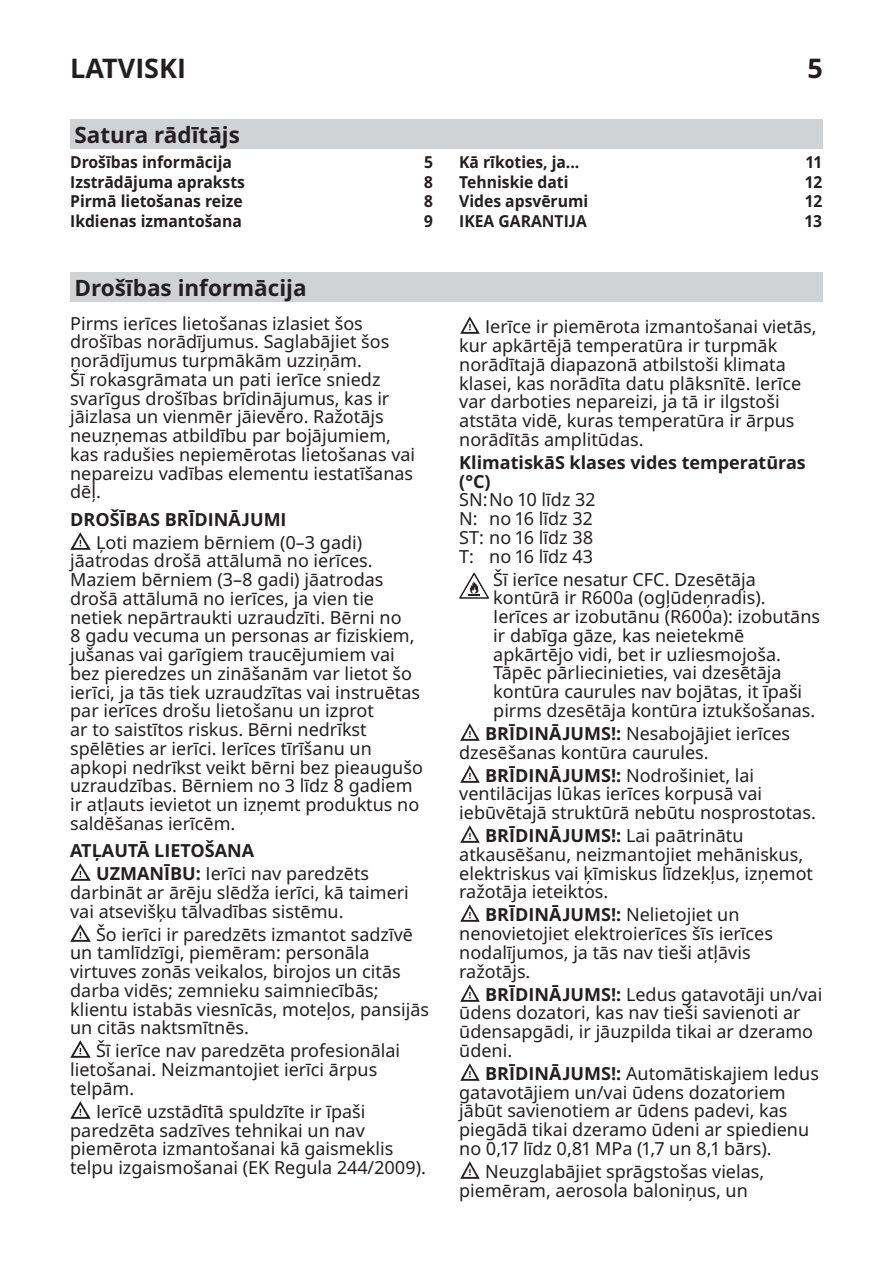
<style>
.page{position:relative;width:893px;height:1263px;background:#fff}
.page>*{position:absolute;margin:0;border:0;box-sizing:border-box;transform-origin:0 0}
.Text18pt_Index{font:700 27px "Noto IKEA Latin";color:#231f20}
.Title15p{font:700 22.5px "Noto IKEA Latin";color:#231f20}
.Title15pt_1st_lang_-_Index{font:700 22.5px "Noto IKEA Latin";color:#231f20}
.IK_Body{font:18px/18.8px "Noto IKEA Latin";color:#231f20}
.IK_Body-2{font:700 18px/18.8px "Noto IKEA Latin";color:#231f20}
.t1{font:700 16.5px "Noto IKEA Latin";color:#231f20;scale:.95 1}
.s1{font-weight:700}
</style>
<div class="page">
<div style="left:70px;top:272px;width:753px;height:30px;background:#d1d2d4"></div>
<div style="left:70px;top:119px;width:753px;height:30px;background:#d1d2d4"></div>
<img style="left:71px;top:532px;width:20px;height:17px">
<img style="left:71px;top:863px;width:20px;height:17px">
<img style="left:71px;top:924px;width:20px;height:17px">
<img style="left:71px;top:1041px;width:20px;height:17px">
<img style="left:71px;top:1101px;width:20px;height:17px">
<img style="left:460px;top:317px;width:20px;height:17px">
<img style="left:460px;top:723px;width:20px;height:17px">
<img style="left:460px;top:765px;width:20px;height:17px">
<img style="left:460px;top:825px;width:20px;height:17px">
<img style="left:460px;top:905px;width:20px;height:17px">
<img style="left:460px;top:984px;width:20px;height:17px">
<img style="left:460px;top:1063px;width:20px;height:17px">
<img style="left:460px;top:1161px;width:20px;height:17px">
<svg style="left:459px;top:573px;width:30px;height:26px"></svg>
<p class="Text18pt_Index" style="left:70px;top:49px;width:117px">LATVISKI</p>
<p class="Title15pt_1st_lang_-_Index" style="left:74px;top:119px;width:167px">Satura rādītājs</p>
<p class="t1" style="left:70px;top:150px;width:172px">Drošības informācija</p>
<p class="t1" style="left:424px;top:150px;width:11px">5</p>
<p class="t1" style="left:70px;top:170px;width:186px">Izstrādājuma apraksts</p>
<p class="t1" style="left:424px;top:170px;width:11px">8</p>
<p class="t1" style="left:70px;top:190px;width:183px">Pirmā lietošanas reize</p>
<p class="t1" style="left:424px;top:190px;width:11px">8</p>
<p class="t1" style="left:70px;top:210px;width:182px">Ikdienas izmantošana</p>
<p class="t1" style="left:424px;top:210px;width:11px">9</p>
<p class="Title15p" style="left:74px;top:272px;width:234px">Drošības informācija</p>
<p class="IK_Body" style="left:70px;top:313px;width:347px">Pirms ierīces lietošanas izlasiet šos drošības norādījumus. Saglabājiet šos norādījumus turpmākām uzziņām.<br>Šī rokasgrāmata un pati ierīce sniedz svarīgus drošības brīdinājumus, kas ir jāizlasa un vienmēr jāievēro. Ražotājs neuzņemas atbildību par bojājumiem, kas radušies nepiemērotas lietošanas vai nepareizu vadības elementu iestatīšanas dēļ.</p>
<p class="IK_Body-2" style="left:70px;top:509px;width:218px">DROŠĪBAS BRĪDINĀJUMI</p>
<p class="IK_Body" style="left:70px;top:532px;width:354px;text-indent:26px">Ļoti maziem bērniem (0–3 gadi) jāatrodas drošā attālumā no ierīces.<br>Maziem bērniem (3–8 gadi) jāatrodas drošā attālumā no ierīces, ja vien tie netiek nepārtraukti uzraudzīti. Bērni no<br>8 gadu vecuma un personas ar fiziskiem, jušanas vai garīgiem traucējumiem vai bez pieredzes un zināšanām var lietot šo ierīci, ja tās tiek uzraudzītas vai instruētas par ierīces drošu lietošanu un izprot<br>ar to saistītos riskus. Bērni nedrīkst spēlēties ar ierīci. Ierīces tīrīšanu un apkopi nedrīkst veikt bērni bez pieaugušo uzraudzības. Bērniem no 3 līdz 8 gadiem ir atļauts ievietot un izņemt produktus no saldēšanas ierīcēm.</p>
<p class="IK_Body-2" style="left:70px;top:841px;width:186px">ATĻAUTĀ LIETOŠANA</p>
<p class="IK_Body" style="left:70px;top:864px;width:340px;text-indent:26px"><span class="s1">UZMANĪBU:</span> Ierīci nav paredzēts darbināt ar ārēju slēdža ierīci, kā taimeri vai atsevišķu tālvadības sistēmu.</p>
<p class="IK_Body" style="left:70px;top:924px;width:360px;text-indent:26px">Šo ierīci ir paredzēts izmantot sadzīvē un tamlīdzīgi, piemēram: personāla virtuves zonās veikalos, birojos un citās darba vidēs; zemnieku saimniecībās; klientu istabās viesnīcās, moteļos, pansijās un citās naktsmītnēs.</p>
<p class="IK_Body" style="left:70px;top:1041px;width:332px;text-indent:26px">Šī ierīce nav paredzēta profesionālai lietošanai. Neizmantojiet ierīci ārpus telpām.</p>
<p class="IK_Body" style="left:70px;top:1101px;width:357px;text-indent:26px">Ierīcē uzstādītā spuldzīte ir īpaši paredzēta sadzīves tehnikai un nav piemērota izmantošanai kā gaismeklis telpu izgaismošanai (EK Regula 244/2009).</p>
<h1 class="Text18pt_Index" style="left:807px;top:49px;width:17px">5</h1>
<p class="t1" style="left:459px;top:150px;width:128px">Kā rīkoties, ja...</p>
<p class="t1" style="left:806px;top:150px;width:19px">11</p>
<p class="t1" style="left:459px;top:170px;width:116px">Tehniskie dati</p>
<p class="t1" style="left:805px;top:170px;width:19px">12</p>
<p class="t1" style="left:459px;top:190px;width:137px">Vides apsvērumi</p>
<p class="t1" style="left:805px;top:190px;width:19px">12</p>
<p class="t1" style="left:459px;top:210px;width:136px">IKEA GARANTIJA</p>
<p class="t1" style="left:805px;top:210px;width:19px">13</p>
<p class="IK_Body" style="left:459px;top:317px;width:359px;text-indent:26px">Ierīce ir piemērota izmantošanai vietās, kur apkārtējā temperatūra ir turpmāk norādītajā diapazonā atbilstoši klimata klasei, kas norādīta datu plāksnītē. Ierīce var darboties nepareizi, ja tā ir ilgstoši atstāta vidē, kuras temperatūra ir ārpus norādītās amplitūdas.</p>
<p class="IK_Body-2" style="left:459px;top:452px;width:348px">KlimatiskāS klases vides temperatūras (°C)</p>
<p class="IK_Body" style="left:459px;top:490px;width:138px">SN:No 10 līdz 32</p>
<p class="IK_Body" style="left:459px;top:509px;width:135px">N: no 16 līdz 32</p>
<p class="IK_Body" style="left:459px;top:527px;width:136px">ST: no 16 līdz 38</p>
<p class="IK_Body" style="left:459px;top:546px;width:135px">T: no 16 līdz 43</p>
<p class="IK_Body" style="left:493px;top:569px;width:328px">Šī ierīce nesatur CFC. Dzesētāja kontūrā ir R600a (ogļūdeņradis).<br>Ierīces ar izobutānu (R600a): izobutāns ir dabīga gāze, kas neietekmē apkārtējo vidi, bet ir uzliesmojoša.<br>Tāpēc pārliecinieties, vai dzesētāja kontūra caurules nav bojātas, it īpaši pirms dzesētāja kontūra iztukšošanas.</p>
<p class="IK_Body" style="left:459px;top:723px;width:332px;text-indent:26px"><span class="s1">BRĪDINĀJUMS!:</span> Nesabojājiet ierīces dzesēšanas kontūra caurules.</p>
<p class="IK_Body" style="left:459px;top:765px;width:358px;text-indent:26px"><span class="s1">BRĪDINĀJUMS!:</span> Nodrošiniet, lai ventilācijas lūkas ierīces korpusā vai iebūvētajā struktūrā nebūtu nosprostotas.</p>
<p class="IK_Body" style="left:459px;top:826px;width:355px;text-indent:26px"><span class="s1">BRĪDINĀJUMS!:</span> Lai paātrinātu atkausēšanu, neizmantojiet mehāniskus, elektriskus vai ķīmiskus līdzekļus, izņemot ražotāja ieteiktos.</p>
<p class="IK_Body" style="left:459px;top:905px;width:315px;text-indent:26px"><span class="s1">BRĪDINĀJUMS!:</span> Nelietojiet un nenovietojiet elektroierīces šīs ierīces nodalījumos, ja tās nav tieši atļāvis ražotājs.</p>
<p class="IK_Body" style="left:459px;top:984px;width:365px;text-indent:26px"><span class="s1">BRĪDINĀJUMS!:</span> Ledus gatavotāji un/vai ūdens dozatori, kas nav tieši savienoti ar ūdensapgādi, ir jāuzpilda tikai ar dzeramo ūdeni.</p>
<p class="IK_Body" style="left:459px;top:1063px;width:361px;text-indent:26px"><span class="s1">BRĪDINĀJUMS!:</span> Automātiskajiem ledus gatavotājiem un/vai ūdens dozatoriem jābūt savienotiem ar ūdens padevi, kas piegādā tikai dzeramo ūdeni ar spiedienu no 0,17 līdz 0,81 MPa (1,7 un 8,1 bārs).</p>
<p class="IK_Body" style="left:459px;top:1161px;width:307px;text-indent:26px">Neuzglabājiet sprāgstošas vielas, piemēram, aerosola baloniņus, un</p>
</div>
